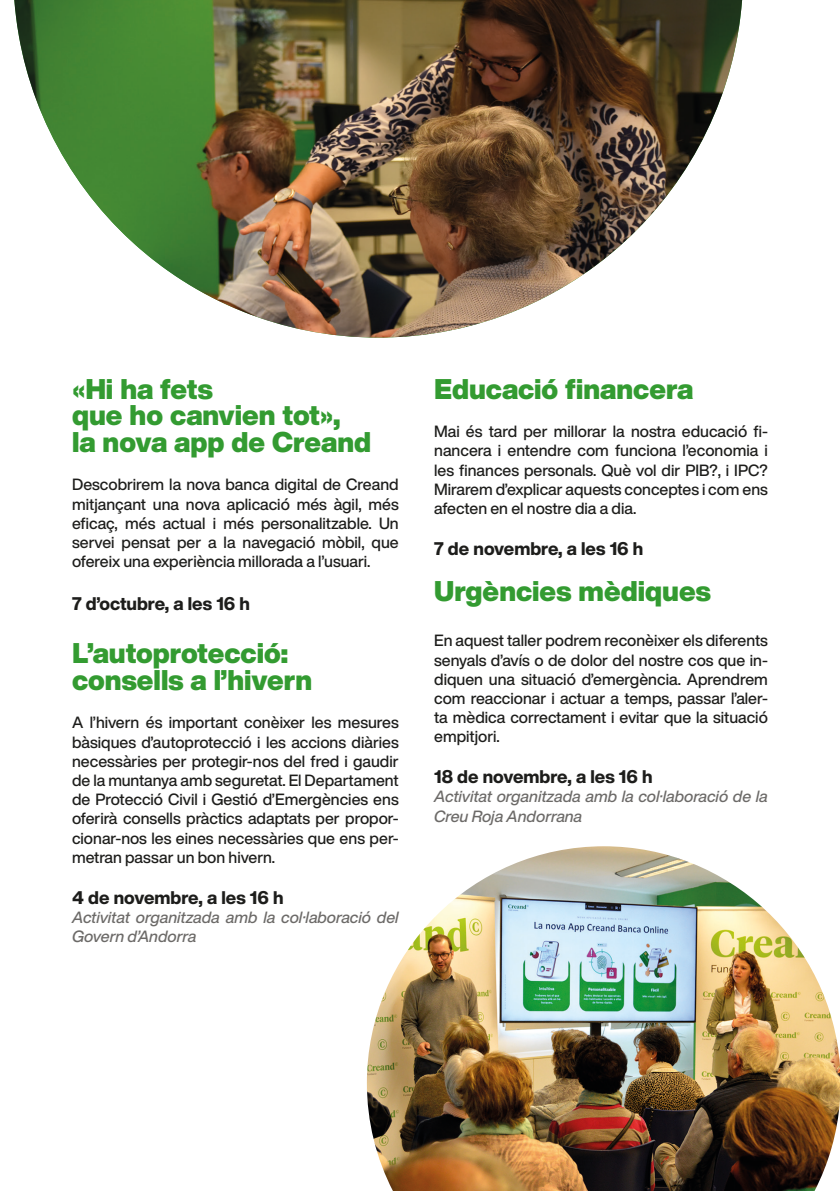
<style>
.page{position:relative;width:840px;height:1191px;background:#fff}
.page>*{position:absolute;margin:0;border:0;box-sizing:border-box;transform-origin:0 0}
.t1{font:900 28px "Helvetica Now Display";color:#339b31}
.t2{font:800 18px "Helvetica Now Display";color:#1d1d1b}
.t3{font:500 16px/19.2px "Helvetica Now Display";color:#1d1d1b;text-align:justify}
.t4{font:16px/19.2px "Helvetica Now Display Med Ita";color:#6c6a68}
</style>
<div class="page">
<img style="left:366px;top:846px;width:473px;height:345px">
<img style="left:14px;top:0;width:727px;height:337px">
<p class="t1" style="left:72px;top:369px;width:142px">«Hi ha fets</p>
<p class="t1" style="left:72px;top:396px;width:270px">que ho canvien tot»,</p>
<p class="t1" style="left:72px;top:422px;width:300px">la nova app de Creand</p>
<p class="t3" style="left:72px;top:475px;width:328px">Descobrirem la nova banca digital de Creand mitjançant una nova aplicació més àgil, més eficaç, més actual i més personalitzable. Un servei pensat per a la navegació mòbil, que ofereix una experiència millorada a l’usuari.</p>
<p class="t2" style="left:72px;top:591px;width:179px">7 d’octubre, a les 16 h</p>
<p class="t1" style="left:72px;top:634px;width:217px">L’autoprotecció:</p>
<p class="t1" style="left:72px;top:660px;width:241px">consells a l’hivern</p>
<p class="t3" style="left:72px;top:713px;width:328px">A l’hivern és important conèixer les mesures bàsiques d’autoprotecció i les accions diàries necessàries per protegir-nos del fred i gaudir de la muntanya amb seguretat. El Departament de Protecció Civil i Gestió d’Emergències ens oferirà consells pràctics adaptats per propor&shy;cionar-nos les eines necessàries que ens per&shy;metran passar un bon hivern.</p>
<p class="t2" style="left:72px;top:884px;width:213px">4 de novembre, a les 16 h</p>
<p class="t4" style="left:72px;top:907px;width:328px">Activitat organitzada amb la col·laboració del<br>Govern d’Andorra</p>
<p class="t1" style="left:434px;top:369px;width:260px">Educació financera</p>
<p class="t3" style="left:434px;top:422px;width:335px">Mai és tard per millorar la nostra educació fi&shy;nancera i entendre com funciona l’economia i les finances personals. Què vol dir PIB?, i IPC?<br>Mirarem d’explicar aquests conceptes i com ens afecten en el nostre dia a dia.</p>
<p class="t2" style="left:434px;top:536px;width:210px">7 de novembre, a les 16 h</p>
<p class="t1" style="left:434px;top:571px;width:278px">Urgències mèdiques</p>
<p class="t3" style="left:434px;top:631px;width:335px">En aquest taller podrem reconèixer els diferents senyals d’avís o de dolor del nostre cos que in&shy;diquen una situació d’emergència. Aprendrem com reaccionar i actuar a temps, passar l’aler&shy;ta mèdica correctament i evitar que la situació empitjori.</p>
<p class="t2" style="left:434px;top:764px;width:220px">18 de novembre, a les 16 h</p>
<p class="t4" style="left:434px;top:787px;width:335px">Activitat organitzada amb la col·laboració de la<br>Creu Roja Andorrana</p>
</div>
